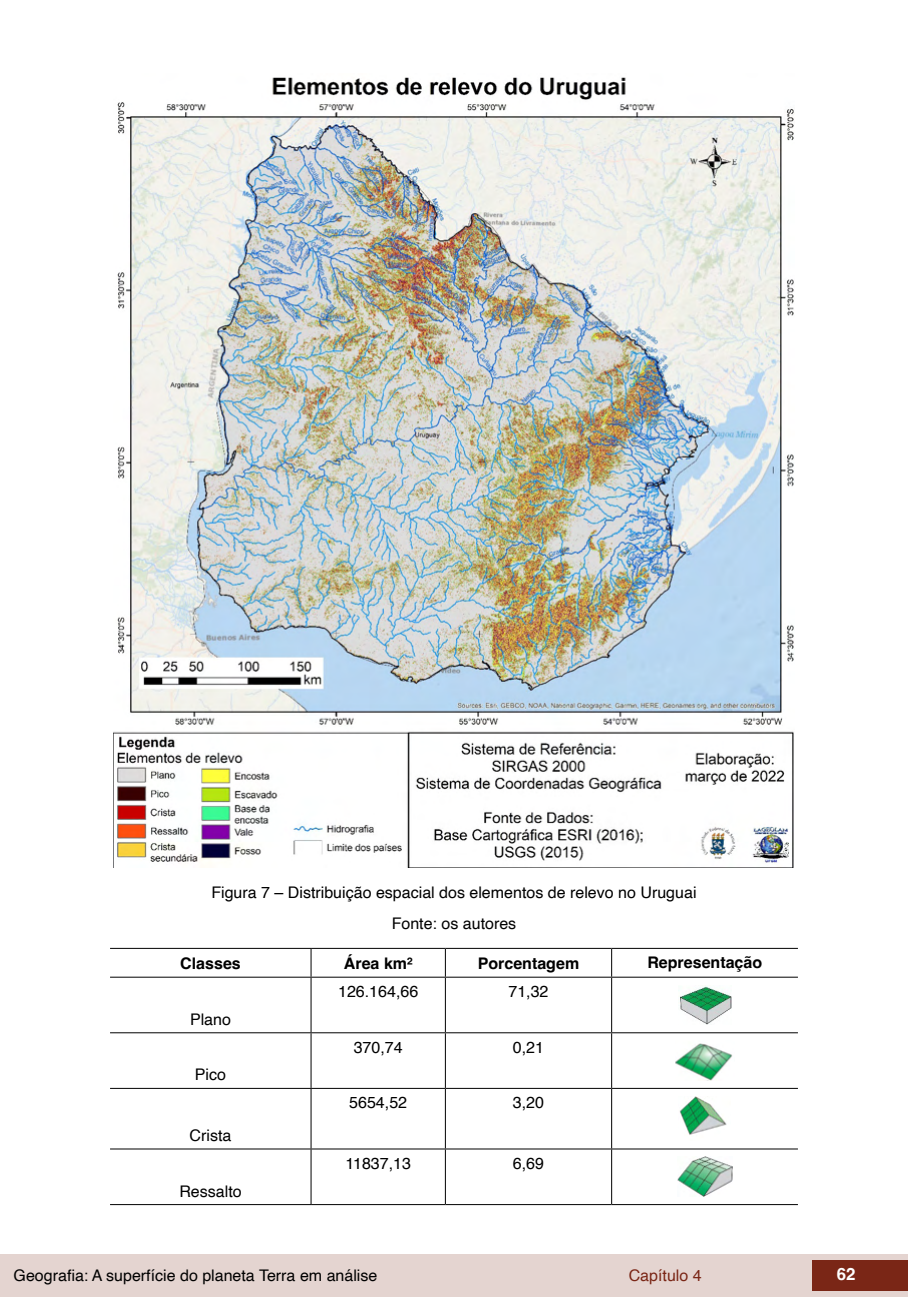
<style>
.page{position:relative;width:908px;height:1304px;background:#fff}
.page>*{position:absolute;margin:0;border:0;box-sizing:border-box;transform-origin:0 0}
.t1{font:700 16.8px "Helvetica";color:#fff}
.t2{font:16px/30.6px "Helvetica";color:#000;text-align:center}
.t3{font:700 16px "Helvetica";color:#000}
.t4{font:16px "Helvetica";color:#7a2616}
</style>
<div class="page">
<div style="left:0;top:1254px;width:906px;height:43px;background:#e4d4d0"></div>
<div style="left:812px;top:1261px;width:95px;height:30px;background:#7a2616"></div>
<img style="left:114px;top:77px;width:679px;height:790px">
<hr style="left:110px;top:948px;width:201px;height:1px;background:#000">
<hr style="left:311px;top:948px;width:134px;height:1px;background:#000">
<svg style="left:310px;top:949px;width:1px;height:28px"></svg>
<hr style="left:445px;top:948px;width:166px;height:1px;background:#000">
<svg style="left:444px;top:949px;width:1px;height:28px"></svg>
<hr style="left:611px;top:948px;width:186px;height:1px;background:#000">
<svg style="left:611px;top:949px;width:1px;height:28px"></svg>
<hr style="left:110px;top:977px;width:201px;height:1px;background:#000">
<hr style="left:311px;top:977px;width:134px;height:1px;background:#000">
<hr style="left:310px;top:978px;width:1px;height:54px;background:#000">
<hr style="left:445px;top:977px;width:166px;height:1px;background:#000">
<hr style="left:444px;top:978px;width:1px;height:54px;background:#000">
<hr style="left:611px;top:977px;width:186px;height:1px;background:#000">
<hr style="left:611px;top:978px;width:1px;height:54px;background:#000">
<hr style="left:110px;top:1032px;width:201px;height:1px;background:#000">
<hr style="left:311px;top:1032px;width:134px;height:1px;background:#000">
<hr style="left:310px;top:1033px;width:1px;height:55px;background:#000">
<hr style="left:445px;top:1032px;width:166px;height:1px;background:#000">
<hr style="left:444px;top:1033px;width:1px;height:55px;background:#000">
<hr style="left:611px;top:1032px;width:186px;height:1px;background:#000">
<hr style="left:611px;top:1033px;width:1px;height:55px;background:#000">
<hr style="left:110px;top:1088px;width:201px;height:1px;background:#000">
<hr style="left:311px;top:1088px;width:134px;height:1px;background:#000">
<hr style="left:310px;top:1089px;width:1px;height:59px;background:#000">
<hr style="left:445px;top:1088px;width:166px;height:1px;background:#000">
<hr style="left:444px;top:1089px;width:1px;height:59px;background:#000">
<hr style="left:611px;top:1088px;width:186px;height:1px;background:#000">
<hr style="left:611px;top:1089px;width:1px;height:59px;background:#000">
<hr style="left:110px;top:1148px;width:201px;height:1px;background:#000">
<hr style="left:311px;top:1148px;width:134px;height:1px;background:#000">
<hr style="left:310px;top:1149px;width:1px;height:55px;background:#000">
<hr style="left:445px;top:1148px;width:166px;height:1px;background:#000">
<hr style="left:444px;top:1149px;width:1px;height:55px;background:#000">
<hr style="left:611px;top:1148px;width:186px;height:1px;background:#000">
<hr style="left:611px;top:1149px;width:1px;height:55px;background:#000">
<hr style="left:110px;top:1204px;width:201px;height:1px;background:#000">
<hr style="left:311px;top:1204px;width:134px;height:1px;background:#000">
<hr style="left:445px;top:1204px;width:166px;height:1px;background:#000">
<hr style="left:611px;top:1204px;width:186px;height:1px;background:#000">
<img style="left:678px;top:985px;width:52px;height:40px">
<img style="left:675px;top:1043px;width:57px;height:37px">
<img style="left:679px;top:1096px;width:48px;height:39px">
<img style="left:677px;top:1157px;width:54px;height:40px">
<p class="t2" style="left:211px;top:878px;width:486px">Figura 7 – Distribuição espacial dos elementos de relevo no Uruguai<br>Fonte: os autores</p>
<p class="t3" style="left:180px;top:954px;width:62px">Classes</p>
<p class="t3" style="left:344px;top:954px;width:70px">Área km²</p>
<p class="t3" style="left:477px;top:954px;width:103px">Porcentagem</p>
<p class="t3" style="left:647px;top:953px;width:116px">Representação</p>
<p class="t2" style="left:190px;top:1004px;width:42px">Plano</p>
<p class="t2" style="left:195px;top:1060px;width:33px">Pico</p>
<p class="t2" style="left:189px;top:1121px;width:43px">Crista</p>
<p class="t2" style="left:179px;top:1176px;width:64px">Ressalto</p>
<p class="t2" style="left:338px;top:977px;width:82px">126.164,66</p>
<p class="t2" style="left:508px;top:977px;width:42px">71,32</p>
<p class="t2" style="left:353px;top:1032px;width:50px">370,74</p>
<p class="t2" style="left:512px;top:1032px;width:33px">0,21</p>
<p class="t2" style="left:349px;top:1088px;width:59px">5654,52</p>
<p class="t2" style="left:512px;top:1088px;width:33px">3,20</p>
<p class="t2" style="left:345px;top:1149px;width:67px">11837,13</p>
<p class="t2" style="left:512px;top:1149px;width:33px">6,69</p>
<p class="t2" style="left:14px;top:1260px;width:365px">Geografia: A superfície do planeta Terra em análise</p>
<p class="t4" style="left:628px;top:1263px;width:74px">Capítulo 4</p>
<p class="t1" style="left:836px;top:1264px;width:20px">62</p>
</div>
